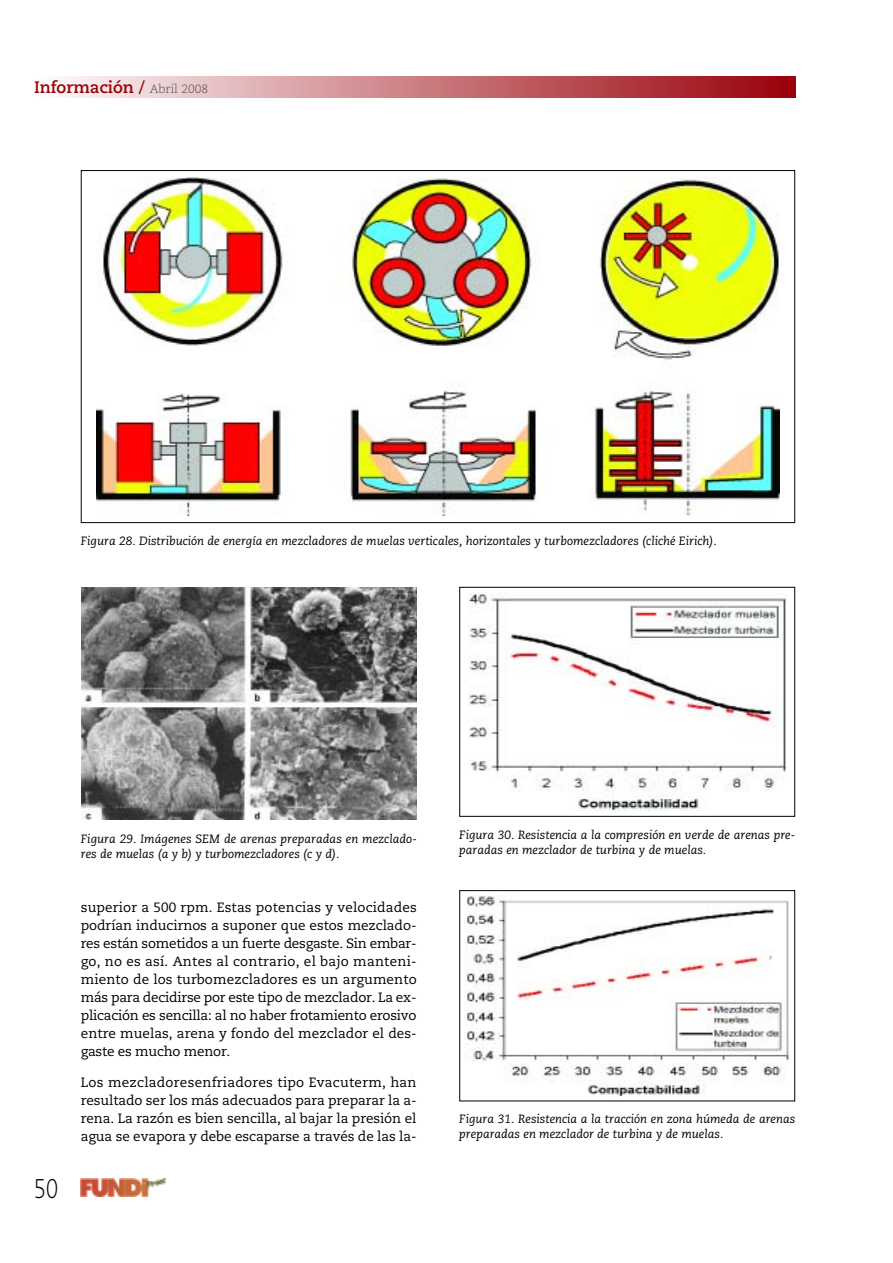
<style>
.page{position:relative;width:893px;height:1263px;background:#fff}
.page>*{position:absolute;margin:0;border:0;box-sizing:border-box;transform-origin:0 0}
.t1{font:300 27px "Caecilia";color:#000;scale:.8 1}
.t2{font:700 16.5px "Caecilia";color:#990009}
.t3{font:13.5px/18px "Caecilia";letter-spacing:-.005em;color:#000;text-align:justify}
.t4{font:italic 12px/15px "Caecilia";color:#000}
.s1{font-weight:300;font-size:12px;color:#4d4d4d}
</style>
<div class="page">
<svg style="left:64px;top:77px;width:732px;height:21px;background:#c97a7f"></svg>
<img style="left:81px;top:1178px;width:85px;height:18px">
<img style="left:96px;top:178px;width:684px;height:338px">
<img style="left:81px;top:587px;width:336px;height:233px">
<img style="left:468px;top:593px;width:318px;height:218px">
<div style="left:459px;top:587px;width:336px;height:230px;border:1px solid #000"></div>
<img style="left:466px;top:896px;width:324px;height:200px">
<div style="left:459px;top:890px;width:336px;height:211px;border:1px solid #000"></div>
<p class="t2" style="left:34px;top:81px;width:176px">Información / <span class="s1">Abril 2008</span></p>
<p class="t4" style="left:81px;top:534px;width:637px">Figura 28. Distribución de energía en mezcladores de muelas verticales, horizontales y turbomezcladores (cliché Eirich).</p>
<p class="t4" style="left:81px;top:832px;width:337px">Figura 29. Imágenes SEM de arenas preparadas en mezclado&shy;res de muelas (a y b) y turbomezcladores (c y d).</p>
<p class="t4" style="left:459px;top:828px;width:337px">Figura 30. Resistencia a la compresión en verde de arenas pre&shy;paradas en mezclador de turbina y de muelas.</p>
<p class="t1" style="left:34px;top:1177px;width:32px">50</p>
<p class="t3" style="left:81px;top:899px;width:338px">superior a 500 rpm. Estas potencias y velocidades podrían inducirnos a suponer que estos mezclado&shy;res están sometidos a un fuerte desgaste. Sin embar&shy;go, no es así. Antes al contrario, el bajo manteni&shy;miento de los turbomezcladores es un argumento más para decidirse por este tipo de mezclador. La ex&shy;plicación es sencilla: al no haber frotamiento erosivo entre muelas, arena y fondo del mezclador el des&shy;gaste es mucho menor.</p>
<p class="t3" style="left:81px;top:1074px;width:337px">Los mezcladoresenfriadores tipo Evacuterm, han resultado ser los más adecuados para preparar la a&shy;rena. La razón es bien sencilla, al bajar la presión el agua se evapora y debe escaparse a través de las la-</p>
<p class="t4" style="left:459px;top:1113px;width:338px">Figura 31. Resistencia a la tracción en zona húmeda de arenas preparadas en mezclador de turbina y de muelas.</p>
</div>
